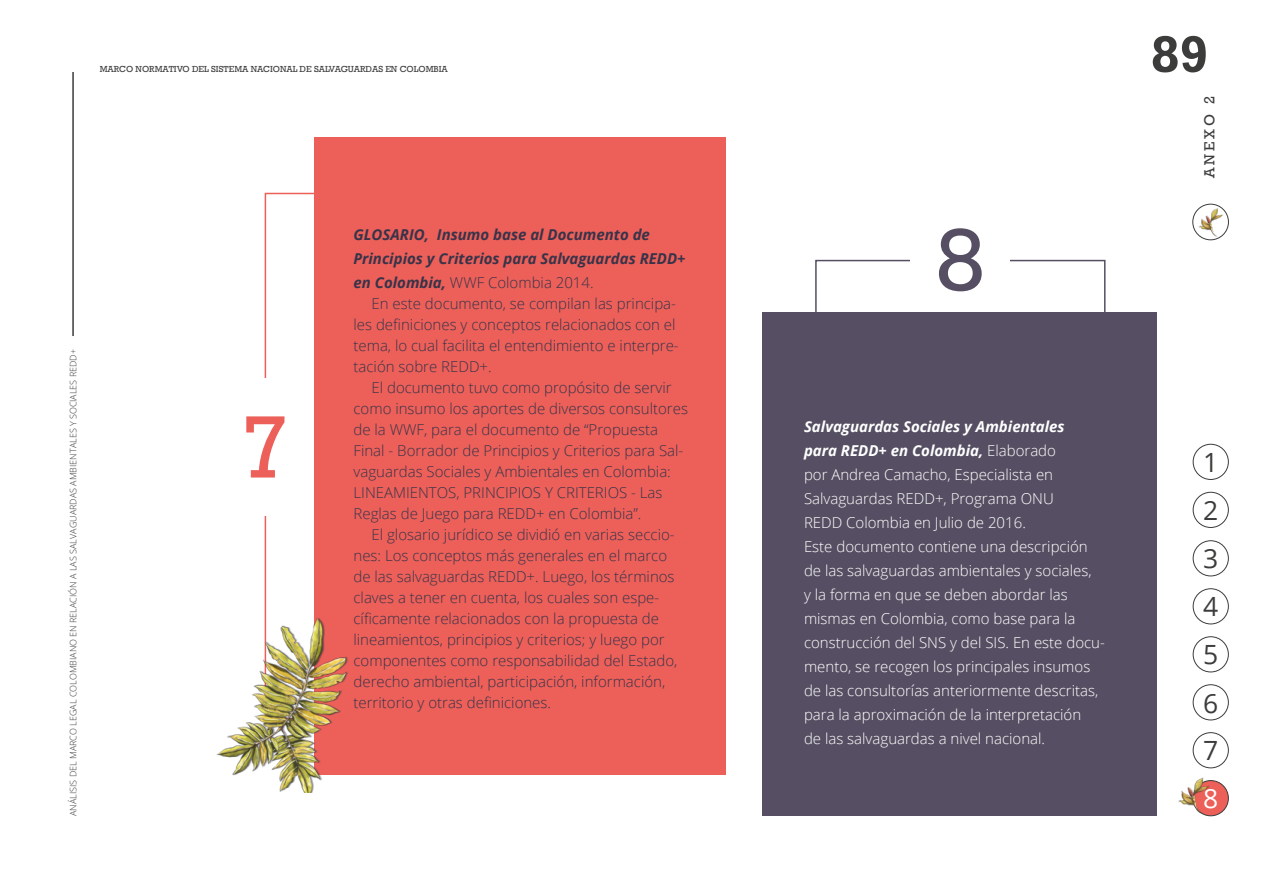
<style>
.page{position:relative;width:1263px;height:893px;background:#fff}
.page>*{position:absolute;margin:0;border:0;box-sizing:border-box;transform-origin:0 0}
.t1{font:90px "Rockwell Std";color:#ec6059}
.t2{font:90px "Rockwell Std";color:#564f63}
.t3{font:700 52.35px "Rockwell";color:#3c3c3b}
.t4{font:26.55px "Open Sans";color:#3c3c3b}
.t5{font:26.55px "Open Sans";color:#fff}
.t6{font:300 15px/21px "Open Sans";color:#383349}
.t7{font:300 15px/24px "Open Sans";color:#fff}
.t8{font:italic 700 15px/24px "Open Sans";color:#383349}
.t9{font:15px "Rockwell";color:#3c3c3b}
.t10{font:300 9px "Open Sans";color:#3c3c3b}
.t11{font:9px "Rockwell";color:#3c3c3b}
.s1{font-weight:300;font-style:normal}
.s2{font-weight:700;font-style:italic}
</style>
<div class="page">
<div style="left:315px;top:137px;width:411px;height:638px;background:#ec6059"></div>
<div style="left:265px;top:193px;width:56px;height:526px;border:2px solid #ec6059"></div>
<div style="left:241px;top:378px;width:49px;height:138px;background:#fff"></div>
<div style="left:762px;top:312px;width:394px;height:504px;background:#564f63"></div>
<div style="left:815px;top:260px;width:290px;height:56px;border:2px solid #564f63"></div>
<div style="left:910px;top:216px;width:100px;height:88px;background:#fff"></div>
<img style="left:216px;top:617px;width:132px;height:175px">
<hr style="left:72px;top:72px;width:2px;height:264px;background:#3c3c3b">
<div style="left:1192px;top:204px;width:37px;height:36px;border:1px solid #3c3c3b;border-radius:50%"></div>
<img style="left:1192px;top:204px;width:36px;height:36px">
<div style="left:1193px;top:444px;width:35px;height:36px;border:1px solid #3c3c3b;border-radius:50%"></div>
<div style="left:1193px;top:540px;width:35px;height:36px;border:1px solid #3c3c3b;border-radius:50%"></div>
<div style="left:1193px;top:636px;width:35px;height:36px;border:1px solid #3c3c3b;border-radius:50%"></div>
<div style="left:1193px;top:732px;width:35px;height:36px;border:1px solid #3c3c3b;border-radius:50%"></div>
<div style="left:1193px;top:781px;width:35px;height:35px;background:#ec6059;border-radius:50%"></div>
<div style="left:1193px;top:780px;width:35px;height:36px;border:1px solid #3c3c3b;border-radius:50%"></div>
<div style="left:1193px;top:492px;width:35px;height:36px;border:1px solid #3c3c3b;border-radius:50%"></div>
<div style="left:1193px;top:588px;width:35px;height:36px;border:1px solid #3c3c3b;border-radius:50%"></div>
<img style="left:1178px;top:777px;width:36px;height:40px">
<div style="left:1193px;top:684px;width:35px;height:36px;border:1px solid #3c3c3b;border-radius:50%"></div>
<p class="t11" style="left:100px;top:64px;width:350px">MARCO NORMATIVO DEL SISTEMA NACIONAL DE SALVAGUARDAS EN COLOMBIA</p>
<p class="t10" style="left:67px;top:816px;width:468px;rotate:-90deg">ANÁLISIS DEL MARCO LEGAL COLOMBIANO EN RELACIÓN A LAS SALVAGUARDAS AMBIENTALES Y SOCIALES REDD+</p>
<h1 class="t2" style="left:936px;top:208px;width:50px">8</h1>
<p class="t8" style="left:353px;top:222px;width:333px">GLOSARIO, Insumo base al Documento de<br>Principios y Criterios para Salvaguardas REDD+ en Colombia, <span class="s1">WWF Colombia 2014.</span></p>
<p class="t6" style="left:353px;top:293px;width:327px;text-indent:18px">En este documento, se compilan las principa&shy;les definiciones y conceptos relacionados con el tema, lo cual facilita el entendimiento e interpre&shy;tación sobre REDD+.</p>
<p class="t6" style="left:353px;top:377px;width:336px;text-indent:18px">El documento tuvo como propósito de servir como insumo los aportes de diversos consultores de la WWF, para el documento de “Propuesta Final - Borrador de Principios y Criterios para Sal&shy;vaguardas Sociales y Ambientales en Colombia:<br>LINEAMIENTOS, PRINCIPIOS Y CRITERIOS - Las Reglas de Juego para REDD+ en Colombia”.</p>
<p class="t6" style="left:353px;top:524px;width:325px;text-indent:18px">El glosario jurídico se dividió en varias seccio&shy;nes: Los conceptos más generales en el marco de las salvaguardas REDD+. Luego, los términos claves a tener en cuenta, los cuales son espe&shy;cíficamente relacionados con la propuesta de lineamientos, principios y criterios; y luego por componentes como responsabilidad del Estado, derecho ambiental, participación, información, territorio y otras definiciones.</p>
<h1 class="t1" style="left:241px;top:395px;width:50px">7</h1>
<p class="t7" style="left:804px;top:414px;width:302px"><span class="s2">Salvaguardas Sociales y Ambientales<br>para REDD+ en Colombia,</span> Elaborado<br>por Andrea Camacho, Especialista en Salvaguardas REDD+, Programa ONU<br>REDD Colombia en Julio de 2016.<br>Este documento contiene una descripción de las salvaguardas ambientales y sociales,<br>y la forma en que se deben abordar las mismas en Colombia, como base para la construcción del SNS y del SIS. En este docu&shy;mento, se recogen los principales insumos de las consultorías anteriormente descritas, para la aproximación de la interpretación<br>de las salvaguardas a nivel nacional.</p>
<h2 class="t3" style="left:1151px;top:23px;width:59px">89</h2>
<p class="t9" style="left:1201px;top:178px;width:84px;rotate:-90deg">ANEXO 2</p>
<h3 class="t4" style="left:1203px;top:444px;width:17px">1</h3>
<h3 class="t4" style="left:1203px;top:492px;width:17px">2</h3>
<h3 class="t4" style="left:1203px;top:541px;width:17px">3</h3>
<h3 class="t4" style="left:1203px;top:589px;width:17px">4</h3>
<h3 class="t4" style="left:1203px;top:637px;width:17px">5</h3>
<h3 class="t4" style="left:1203px;top:685px;width:17px">6</h3>
<h3 class="t4" style="left:1203px;top:733px;width:17px">7</h3>
<h3 class="t5" style="left:1203px;top:780px;width:17px">8</h3>
</div>
